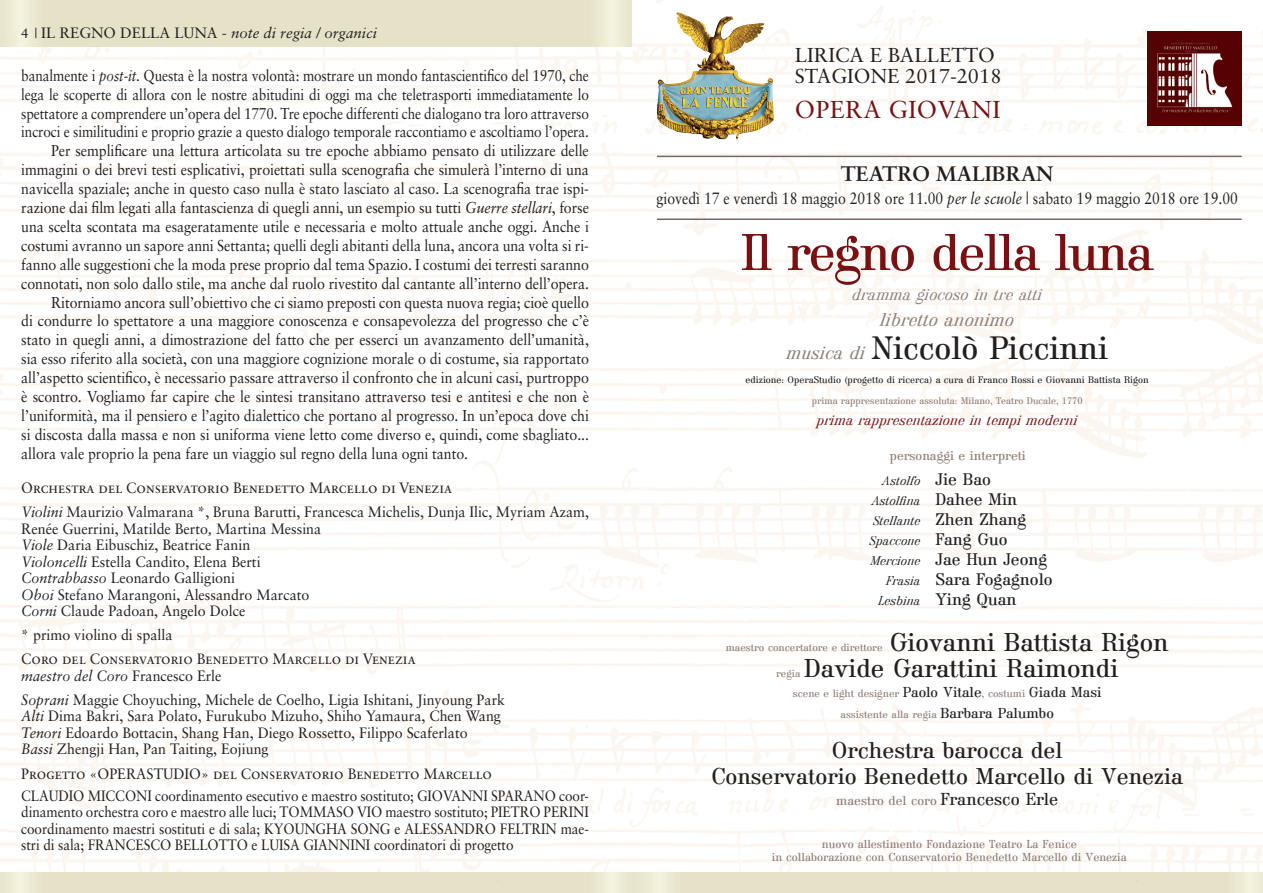
<style>
.page{position:relative;width:1263px;height:893px;background:#fff}
.page>*{position:absolute;margin:0;border:0;box-sizing:border-box;transform-origin:0 0}
.Normale{font:54px "Roemisch Stehend";letter-spacing:-.03em;color:#791113}
.Normale-2{font:33.6px "Roemisch Stehend";color:#231f20}
.Normale-3{font:26.85px "Roemisch Stehend";color:#231f20}
.personaggi_e_interpr{font:26.85px "Roemisch Stehend";color:#231f20}
.Normale-4{font:24.45px "Sabon";letter-spacing:.02em;color:#791113}
.Normale-5{font:23.7px "Roemisch Stehend";color:#231f20}
.Normale-6{font:700 21px "Sabon";color:#231f20}
.Normale-7{font:20.1px "Sabon";color:#231f20}
.Normale-8{font:19.35px "Roemisch Liegend";color:#8f7d76}
.personaggi_e_interpr-2{font:17.4px "Roemisch Stehend";color:#231f20}
.Normale-9{font:16.95px "Roemisch Liegend";color:#8f7d76}
.Normale-10{font:16.5px "Sabon";color:#231f20;scale:.85 1}
.t1{font:15.75px/18.9px "Sabon";letter-spacing:-.005em;color:#231f20;text-align:justify;scale:.9 1}
.t2{font:15.75px/18.9px "Sabon";letter-spacing:-.005em;color:#231f20;text-align:justify;scale:.86 1}
.t3{font:15px/16.5px "Sabon";color:#231f20;scale:.95 1}
.t4{font:15px/16.5px "Sabon";color:#231f20;text-align:justify;scale:.9 1}
.Normale-11{font:15px "Sabon Roman SC";color:#231f20;scale:.95 1}
.t5{font:italic 15px "Sabon";color:#231f20}
.t6{font:italic 15px "Sabon";color:#231f20;scale:.95 1}
.Normale-12{font:14.85px "Roemisch Liegend";color:#791113}
.Normale-13{font:13.5px "Roemisch Stehend";color:#8f7d76}
.Normale-14{font:13.35px "Roemisch Stehend";color:#8f7d76}
.personaggi_e_interpr-3{font:13.2px "Roemisch Liegend";color:#231f20}
.Normale-15{font:12px "Roemisch Stehend";color:#8f7d76}
.Normale-16{font:10.95px "Roemisch Stehend";color:#8f7d76}
.personaggi_e_interpr-4{font:10.95px "Roemisch Stehend";color:#8f7d76}
.Normale-17{font:9.9px "Roemisch Stehend";color:#231f20}
.Normale-18{font:9.9px "Roemisch Stehend";color:#8f7d76}
.s1{font-style:normal;font-size:13.5px}
.s2{font-style:normal}
.s3{font-style:italic}
.s4{font-family:"Roemisch Liegend";font-size:19.35px;color:#8f7d76}
.s5{font-family:"Roemisch Stehend";font-size:17.4px}
.s6{font-family:"Roemisch Liegend";font-size:13.2px}
.s7{font-size:15px;color:#231f20}
.s8{font-size:18px;color:#231f20}
</style>
<div class="page">
<img style="left:0;top:0;width:1263px;height:873px">
<img style="left:660px;top:14px;width:50px;height:70px">
<img style="left:1147px;top:31px;width:95px;height:94px">
<hr style="left:657px;top:156px;width:585px;height:1px;background:#796863">
<hr style="left:657px;top:218px;width:585px;height:2px;background:#796863">
<img style="left:0;top:0;width:631px;height:47px">
<p class="t5" style="left:21px;top:24px;width:357px"><span class="s1">4 |</span> <span class="s2">IL REGNO DELLA LUNA -</span> note di regia / organici</p>
<p class="t2" style="left:21px;top:66px;width:662px">banalmente i <span class="s3">post-it</span>. Questa è la nostra volontà: mostrare un mondo fantascientifico del 1970, che lega le scoperte di allora con le nostre abitudini di oggi ma che teletrasporti immediatamente lo spettatore a comprendere un’opera del 1770. Tre epoche differenti che dialogano tra loro attraverso incroci e similitudini e proprio grazie a questo dialogo temporale raccontiamo e ascoltiamo l’opera.</p>
<p class="t1" style="left:21px;top:141px;width:632px;text-indent:30px">Per semplificare una lettura articolata su tre epoche abbiamo pensato di utilizzare delle immagini o dei brevi testi esplicativi, proiettati sulla scenografia che simulerà l’interno di una navicella spaziale; anche in questo caso nulla è stato lasciato al caso. La scenografia trae ispi&shy;razione dai film legati alla fantascienza di quegli anni, un esempio su tutti <span class="s3">Guerre stellari</span>, forse una scelta scontata ma esageratamente utile e necessaria e molto attuale anche oggi. Anche i costumi avranno un sapore anni Settanta; quelli degli abitanti della luna, ancora una volta si ri&shy;fanno alle suggestioni che la moda prese proprio dal tema Spazio. I costumi dei terresti saranno connotati, non solo dallo stile, ma anche dal ruolo rivestito dal cantante all’interno dell’opera.</p>
<p class="t1" style="left:21px;top:292px;width:632px;text-indent:30px">Ritorniamo ancora sull’obiettivo che ci siamo preposti con questa nuova regia; cioè quello di condurre lo spettatore a una maggiore conoscenza e consapevolezza del progresso che c’è stato in quegli anni, a dimostrazione del fatto che per esserci un avanzamento dell’umanità, sia esso riferito alla società, con una maggiore cognizione morale o di costume, sia rapportato all’aspetto scientifico, è necessario passare attraverso il confronto che in alcuni casi, purtroppo è scontro. Vogliamo far capire che le sintesi transitano attraverso tesi e antitesi e che non è l’uniformità, ma il pensiero e l’agito dialettico che portano al progresso. In un’epoca dove chi si discosta dalla massa e non si uniforma viene letto come diverso e, quindi, come sbagliato... allora vale proprio la pena fare un viaggio sul regno della luna ogni tanto.</p>
<p class="Normale-11" style="left:21px;top:479px;width:455px">Orchestra del Conservatorio Benedetto Marcello di Venezia</p>
<p class="t3" style="left:21px;top:504px;width:599px"><span class="s3">Violini</span> Maurizio Valmarana *, Bruna Barutti, Francesca Michelis, Dunja Ilic, Myriam Azam,<br>Renée Guerrini, Matilde Berto<span class="s3">,</span> Martina Messina</p>
<p class="t3" style="left:21px;top:537px;width:243px"><span class="s3">Viole</span> Daria Eibuschiz, Beatrice Fanin</p>
<p class="t3" style="left:21px;top:553px;width:253px"><span class="s3">Violoncelli</span> Estella Candito, Elena Berti</p>
<p class="t3" style="left:21px;top:570px;width:227px"><span class="s3">Contrabbasso</span> Leonardo Galligioni</p>
<p class="t3" style="left:21px;top:586px;width:305px"><span class="s3">Oboi</span> Stefano Marangoni, Alessandro Marcato</p>
<p class="t3" style="left:21px;top:603px;width:237px"><span class="s3">Corni</span> Claude Padoan, Angelo Dolce</p>
<p class="t3" style="left:21px;top:627px;width:161px">* primo violino di spalla</p>
<p class="Normale-11" style="left:21px;top:650px;width:417px">Coro del Conservatorio Benedetto Marcello di Venezia</p>
<p class="t6" style="left:21px;top:667px;width:212px">maestro del Coro <span class="s2">Francesco Erle</span></p>
<p class="t3" style="left:21px;top:691px;width:511px"><span class="s3">Soprani</span> Maggie Choyuching, Michele de Coelho, Ligia Ishitani, Jinyoung Park</p>
<p class="t3" style="left:21px;top:708px;width:506px"><span class="s3">Alti</span> Dima Bakri, Sara Polato, Furukubo Mizuho, Shiho Yamaura, Chen Wang</p>
<p class="t3" style="left:21px;top:724px;width:471px"><span class="s3">Tenori</span> Edoardo Bottacin, Shang Han, Diego Rossetto, Filippo Scaferlato</p>
<p class="t3" style="left:21px;top:741px;width:262px"><span class="s3">Bassi</span> Zhengji Han, Pan Taiting, Eojiung</p>
<p class="Normale-11" style="left:21px;top:765px;width:497px">Progetto «OPERASTUDIO» del Conservatorio Benedetto Marcello</p>
<p class="t4" style="left:21px;top:787px;width:632px">CLAUDIO MICCONI coordinamento esecutivo e maestro sostituto; GIOVANNI SPARANO coor&shy;dinamento orchestra coro e maestro alle luci; TOMMASO VIO maestro sostituto; PIETRO PERINI coordinamento maestri sostituti e di sala; KYOUNGHA SONG e ALESSANDRO FELTRIN mae&shy;stri di sala; FRANCESCO BELLOTTO e LUISA GIANNINI coordinatori di progetto</p>
<p class="Normale-7" style="left:795px;top:43px;width:202px">LIRICA E BALLETTO</p>
<p class="Normale-7" style="left:795px;top:64px;width:208px">STAGIONE 2017-2018</p>
<p class="Normale-4" style="left:795px;top:95px;width:207px">OPERA GIOVANI</p>
<p class="Normale-6" style="left:841px;top:161px;width:215px">TEATRO MALIBRAN</p>
<p class="Normale-10" style="left:656px;top:188px;width:686px">giovedì 17 e venerdì 18 maggio 2018 ore 11.00 <span class="s3">per le scuole</span> | sabato 19 maggio 2018 ore 19.00</p>
<p class="Normale" style="left:741px;top:221px;width:414px">Il regno della luna</p>
<p class="Normale-9" style="left:852px;top:284px;width:191px">dramma giocoso in tre atti</p>
<p class="Normale-8" style="left:880px;top:309px;width:135px">libretto anonimo</p>
<p class="Normale-2" style="left:786px;top:329px;width:323px"><span class="s4">musica di</span> Niccolò Piccinni</p>
<p class="Normale-17" style="left:746px;top:374px;width:405px">edizione: OperaStudio (progetto di ricerca) a cura di Franco Rossi e Giovanni Battista Rigon</p>
<p class="Normale-18" style="left:812px;top:395px;width:272px">prima rappresentazione assoluta: Milano, Teatro Ducale, 1770</p>
<p class="Normale-12" style="left:817px;top:412px;width:262px">prima rappresentazione in tempi moderni</p>
<p class="Normale-14" style="left:890px;top:448px;width:138px">personaggi e interpreti</p>
<p class="personaggi_e_interpr-3" style="left:882px;top:474px;width:110px">Astolfo <span class="s5">Jie Bao</span></p>
<p class="personaggi_e_interpr-3" style="left:871px;top:493px;width:147px">Astolfina <span class="s5">Dahee Min</span></p>
<p class="personaggi_e_interpr-3" style="left:873px;top:513px;width:155px">Stellante <span class="s5">Zhen Zhang</span></p>
<p class="personaggi_e_interpr-3" style="left:869px;top:533px;width:139px">Spaccone <span class="s5">Fang Guo</span></p>
<p class="personaggi_e_interpr-2" style="left:870px;top:549px;width:178px"><span class="s6">Mercione</span> Jae Hun Jeong</p>
<p class="personaggi_e_interpr-2" style="left:886px;top:569px;width:168px"><span class="s6">Frasia</span> Sara Fogagnolo</p>
<p class="personaggi_e_interpr-2" style="left:878px;top:589px;width:140px"><span class="s6">Lesbina</span> Ying Quan</p>
<p class="personaggi_e_interpr-4" style="left:726px;top:641px;width:158px">maestro concertatore e direttore</p>
<p class="personaggi_e_interpr" style="left:890px;top:627px;width:280px">Giovanni Battista Rigon</p>
<p class="Normale-16" style="left:776px;top:667px;width:26px">regia</p>
<p class="Normale-3" style="left:804px;top:652px;width:316px">Davide Garattini Raimondi</p>
<p class="Normale-16" style="left:793px;top:687px;width:310px">scene e light designer <span class="s7">Paolo Vitale</span>, costumi <span class="s7">Giada Masi</span></p>
<p class="Normale-16" style="left:841px;top:708px;width:215px">assistente alla regia <span class="s7">Barbara Palumbo</span></p>
<p class="Normale-5" style="left:832px;top:736px;width:232px">Orchestra barocca del</p>
<p class="Normale-5" style="left:711px;top:762px;width:473px">Conservatorio Benedetto Marcello di Venezia</p>
<p class="Normale-13" style="left:836px;top:792px;width:223px">maestro del coro <span class="s8">Francesco Erle</span></p>
<p class="Normale-15" style="left:822px;top:837px;width:256px">nuovo allestimento Fondazione Teatro La Fenice</p>
<p class="Normale-15" style="left:772px;top:850px;width:356px">in collaborazione con Conservatorio Benedetto Marcello di Venezia</p>
</div>
